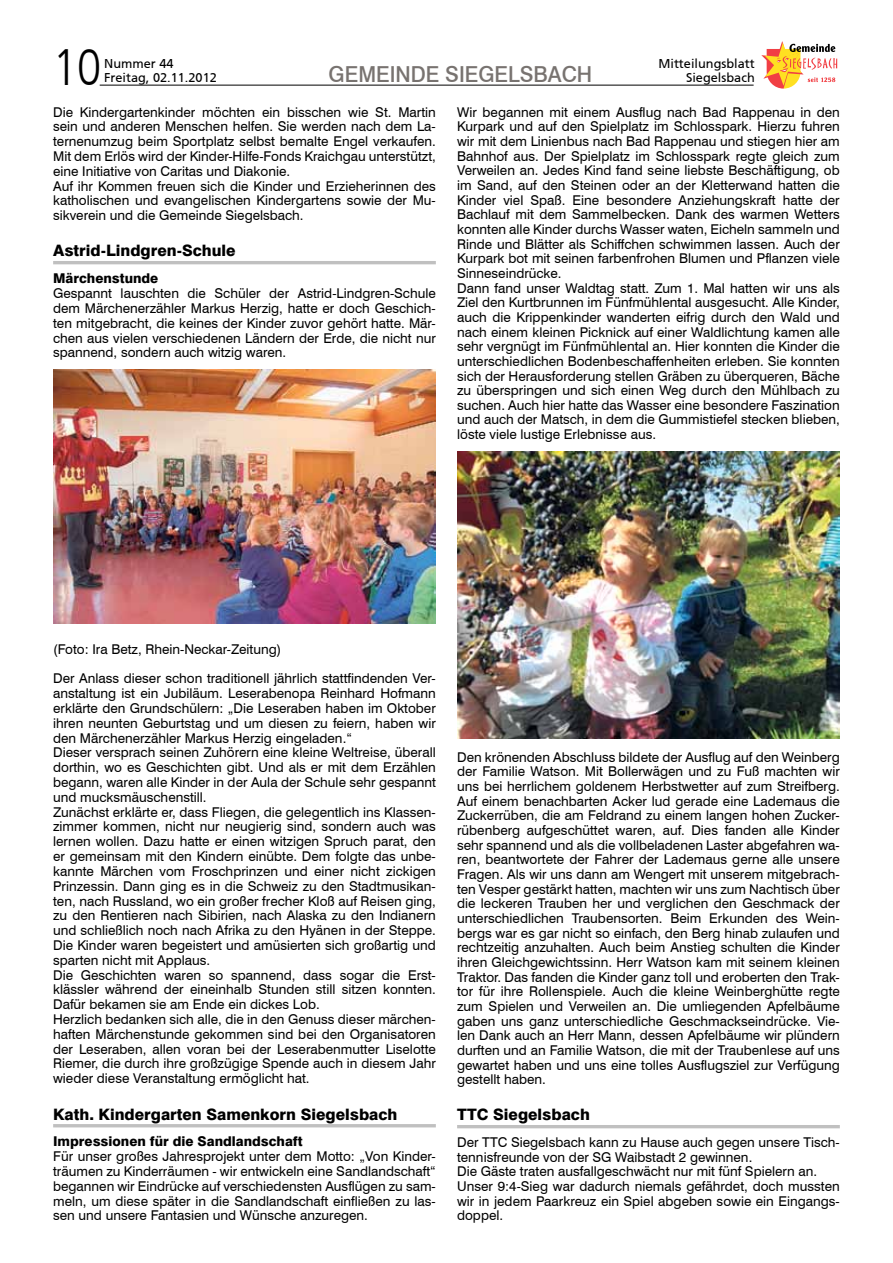
<style>
.page{position:relative;width:893px;height:1263px;background:#fff}
.page>*{position:absolute;margin:0;border:0;box-sizing:border-box;transform-origin:0 0}
.t1{font:300 51px "Frutiger LT";color:#000;scale:.85 1}
.t2{font:500 22.05px "Swiss 721 BT";color:#787370;scale:.95 1}
.t3{font:800 15.75px "Swiss 721 BT";color:#000}
.t4{font:13.5px/14.7px "Swiss 721 BT";color:#000}
.t5{font:800 13.5px "Swiss 721 BT";color:#000}
.t6{font:12.75px/13.5px "Frutiger CE";color:#000}
</style>
<div class="page">
<hr style="left:100px;top:85px;width:654px;height:1px;background:#000">
<svg style="left:761px;top:41px;width:76px;height:48px"></svg>
<hr style="left:53px;top:261px;width:383px;height:3px;background:#c0c0c0">
<hr style="left:53px;top:1124px;width:383px;height:3px;background:#c0c0c0">
<img style="left:53px;top:370px;width:382px;height:254px">
<hr style="left:457px;top:1125px;width:383px;height:3px;background:#c0c0c0">
<img style="left:457px;top:452px;width:382px;height:287px">
<h1 class="t1" style="left:53px;top:39px;width:58px">10</h1>
<p class="t6" style="left:104px;top:57px;width:114px">Nummer 44<br>Freitag, 02.11.2012</p>
<h2 class="t2" style="left:329px;top:61px;width:279px">GEMEINDE SIEGELSBACH</h2>
<p class="t6" style="left:658px;top:57px;width:98px;text-align:right">Mitteilungsblatt<br>Siegelsbach</p>
<p class="t4" style="left:53px;top:104px;width:384px">Die Kindergartenkinder möchten ein bisschen wie St. Martin sein und anderen Menschen helfen. Sie werden nach dem La&shy;ternenumzug beim Sportplatz selbst bemalte Engel verkaufen.<br>Mit dem Erlös wird der Kinder-Hilfe-Fonds Kraichgau unterstützt, eine Initiative von Caritas und Diakonie.<br>Auf ihr Kommen freuen sich die Kinder und Erzieherinnen des katholischen und evangelischen Kindergartens sowie der Mu&shy;sikverein und die Gemeinde Siegelsbach.</p>
<p class="t3" style="left:53px;top:241px;width:184px">Astrid-Lindgren-Schule</p>
<p class="t5" style="left:53px;top:270px;width:107px">Märchenstunde</p>
<p class="t4" style="left:53px;top:286px;width:384px;text-align:justify">Gespannt lauschten die Schüler der Astrid-Lindgren-Schule dem Märchenerzähler Markus Herzig, hatte er doch Geschich&shy;ten mitgebracht, die keines der Kinder zuvor gehört hatte. Mär&shy;chen aus vielen verschiedenen Ländern der Erde, die nicht nur spannend, sondern auch witzig waren.</p>
<p class="t4" style="left:457px;top:104px;width:384px">Wir begannen mit einem Ausflug nach Bad Rappenau in den Kurpark und auf den Spielplatz im Schlosspark. Hierzu fuhren wir mit dem Linienbus nach Bad Rappenau und stiegen hier am Bahnhof aus. Der Spielplatz im Schlosspark regte gleich zum Verweilen an. Jedes Kind fand seine liebste Beschäftigung, ob im Sand, auf den Steinen oder an der Kletterwand hatten die Kinder viel Spaß. Eine besondere Anziehungskraft hatte der Bachlauf mit dem Sammelbecken. Dank des warmen Wetters konnten alle Kinder durchs Wasser waten, Eicheln sammeln und Rinde und Blätter als Schiffchen schwimmen lassen. Auch der Kurpark bot mit seinen farbenfrohen Blumen und Pflanzen viele Sinneseindrücke.<br>Dann fand unser Waldtag statt. Zum 1. Mal hatten wir uns als Ziel den Kurtbrunnen im Fünfmühlental ausgesucht. Alle Kinder, auch die Krippenkinder wanderten eifrig durch den Wald und nach einem kleinen Picknick auf einer Waldlichtung kamen alle sehr vergnügt im Fünfmühlental an. Hier konnten die Kinder die unterschiedlichen Bodenbeschaffenheiten erleben. Sie konnten sich der Herausforderung stellen Gräben zu überqueren, Bäche zu überspringen und sich einen Weg durch den Mühlbach zu suchen. Auch hier hatte das Wasser eine besondere Faszination und auch der Matsch, in dem die Gummistiefel stecken blieben, löste viele lustige Erlebnisse aus.</p>
<p class="t4" style="left:53px;top:634px;width:384px;line-height:29.7px">(Foto: Ira Betz, Rhein-Neckar-Zeitung)<br>Der Anlass dieser schon traditionell jährlich stattfindenden Ver-</p>
<p class="t4" style="left:53px;top:686px;width:384px">anstaltung ist ein Jubiläum. Leserabenopa Reinhard Hofmann erklärte den Grundschülern: „Die Leseraben haben im Oktober ihren neunten Geburtstag und um diesen zu feiern, haben wir den Märchenerzähler Markus Herzig eingeladen.“<br>Dieser versprach seinen Zuhörern eine kleine Weltreise, überall dorthin, wo es Geschichten gibt. Und als er mit dem Erzählen begann, waren alle Kinder in der Aula der Schule sehr gespannt und mucksmäuschenstill.<br>Zunächst erklärte er, dass Fliegen, die gelegentlich ins Klassen&shy;zimmer kommen, nicht nur neugierig sind, sondern auch was lernen wollen. Dazu hatte er einen witzigen Spruch parat, den er gemeinsam mit den Kindern einübte. Dem folgte das unbe&shy;kannte Märchen vom Froschprinzen und einer nicht zickigen Prinzessin. Dann ging es in die Schweiz zu den Stadtmusikan&shy;ten, nach Russland, wo ein großer frecher Kloß auf Reisen ging, zu den Rentieren nach Sibirien, nach Alaska zu den Indianern und schließlich noch nach Afrika zu den Hyänen in der Steppe.<br>Die Kinder waren begeistert und amüsierten sich großartig und sparten nicht mit Applaus.<br>Die Geschichten waren so spannend, dass sogar die Erst&shy;klässler während der eineinhalb Stunden still sitzen konnten.<br>Dafür bekamen sie am Ende ein dickes Lob.<br>Herzlich bedanken sich alle, die in den Genuss dieser märchen&shy;haften Märchenstunde gekommen sind bei den Organisatoren der Leseraben, allen voran bei der Leserabenmutter Liselotte Riemer, die durch ihre großzügige Spende auch in diesem Jahr wieder diese Veranstaltung ermöglicht hat.</p>
<p class="t3" style="left:53px;top:1104px;width:346px">Kath. Kindergarten Samenkorn Siegelsbach</p>
<p class="t5" style="left:53px;top:1133px;width:251px">Impressionen für die Sandlandschaft</p>
<p class="t4" style="left:53px;top:1149px;width:384px;text-align:justify">Für unser großes Jahresprojekt unter dem Motto: „Von Kinder&shy;träumen zu Kinderräumen - wir entwickeln eine Sandlandschaft“ begannen wir Eindrücke auf verschiedensten Ausflügen zu sam&shy;meln, um diese später in die Sandlandschaft einfließen zu las&shy;sen und unsere Fantasien und Wünsche anzuregen.</p>
<p class="t4" style="left:457px;top:749px;width:384px;text-align:justify">Den krönenden Abschluss bildete der Ausflug auf den Weinberg der Familie Watson. Mit Bollerwägen und zu Fuß machten wir uns bei herrlichem goldenem Herbstwetter auf zum Streifberg.<br>Auf einem benachbarten Acker lud gerade eine Lademaus die Zuckerrüben, die am Feldrand zu einem langen hohen Zucker&shy;rübenberg aufgeschüttet waren, auf. Dies fanden alle Kinder sehr spannend und als die vollbeladenen Laster abgefahren wa&shy;ren, beantwortete der Fahrer der Lademaus gerne alle unsere Fragen. Als wir uns dann am Wengert mit unserem mitgebrach&shy;ten Vesper gestärkt hatten, machten wir uns zum Nachtisch über die leckeren Trauben her und verglichen den Geschmack der unterschiedlichen Traubensorten. Beim Erkunden des Wein&shy;bergs war es gar nicht so einfach, den Berg hinab zulaufen und rechtzeitig anzuhalten. Auch beim Anstieg schulten die Kinder ihren Gleichgewichtssinn. Herr Watson kam mit seinem kleinen Traktor. Das fanden die Kinder ganz toll und eroberten den Trak&shy;tor für ihre Rollenspiele. Auch die kleine Weinberghütte regte zum Spielen und Verweilen an. Die umliegenden Apfelbäume gaben uns ganz unterschiedliche Geschmackseindrücke. Vie&shy;len Dank auch an Herr Mann, dessen Apfelbäume wir plündern durften und an Familie Watson, die mit der Traubenlese auf uns gewartet haben und uns eine tolles Ausflugsziel zur Verfügung gestellt haben.</p>
<p class="t3" style="left:457px;top:1105px;width:134px">TTC Siegelsbach</p>
<p class="t4" style="left:457px;top:1135px;width:384px">Der TTC Siegelsbach kann zu Hause auch gegen unsere Tisch&shy;tennisfreunde von der SG Waibstadt 2 gewinnen.<br>Die Gäste traten ausfallgeschwächt nur mit fünf Spielern an.<br>Unser 9:4-Sieg war dadurch niemals gefährdet, doch mussten wir in jedem Paarkreuz ein Spiel abgeben sowie ein Eingangs&shy;doppel.</p>
</div>
